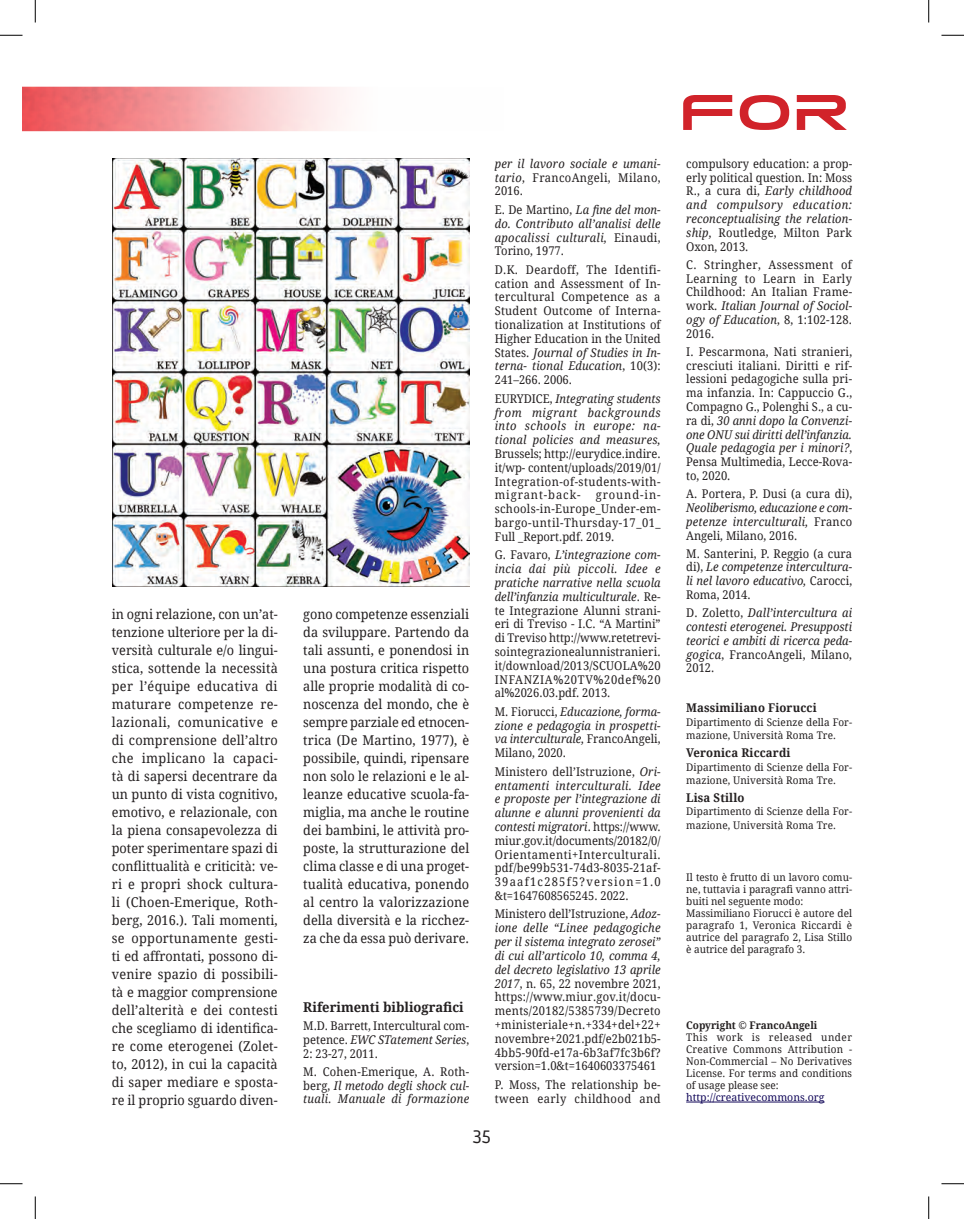
<style>
.page{position:relative;width:964px;height:1219px;background:#fff}
.page>*{position:absolute;margin:0;border:0;box-sizing:border-box;transform-origin:0 0}
.t1{font:57.6px "Tele Marines Bold Expanded";color:#d1232a}
.t2{font:18px "Ruda";color:#231f20}
.t3{font:13.5px/18px "Droid Serif";color:#231f20;text-align:justify;scale:.94 1}
.t4{font:700 13.5px "Droid Serif";color:#231f20;scale:.96 1}
.t5{font:12px/13.8px "Droid Serif";letter-spacing:.01em;color:#231f20;text-align:justify;scale:.93 1}
.t6{font:italic 12px/13.8px "Droid Serif";letter-spacing:.015em;color:#231f20;text-align:justify;scale:.93 1}
.t7{font:12px/13.8px "Droid Serif";letter-spacing:.035em;color:#231f20;scale:.93 1}
.t8{font:700 12px "Droid Serif";letter-spacing:.01em;color:#231f20;scale:.95 1}
.t9{font:10.5px/12px "Droid Serif";letter-spacing:.005em;color:#231f20;scale:.95 1}
.t10{font:10.5px "Droid Serif";color:#13095a}
.t11{font:700 10.5px "Droid Serif";color:#231f20;scale:.95 1}
.s1{font-style:italic}
.s2{font-style:normal}
</style>
<div class="page">
<img style="left:22px;top:87px;width:322px;height:44px">
<hr style="left:686px;top:1101px;width:138px;height:1px;background:#13095a">
<img style="left:112px;top:159px;width:357px;height:427px">
<svg style="left:0;top:35px;width:22px;height:1px"></svg>
<svg style="left:941px;top:35px;width:22px;height:1px"></svg>
<svg style="left:0;top:1183px;width:22px;height:1px"></svg>
<svg style="left:941px;top:1183px;width:22px;height:1px"></svg>
<svg style="left:35px;top:0;width:1px;height:22px"></svg>
<svg style="left:35px;top:1196px;width:1px;height:23px"></svg>
<svg style="left:928px;top:0;width:1px;height:22px"></svg>
<svg style="left:928px;top:1196px;width:1px;height:23px"></svg>
<p class="t3" style="left:112px;top:605px;width:178px">in ogni relazione, con un’at&shy;tenzione ulteriore per la di&shy;versità culturale e/o lingui&shy;stica, sottende la necessità per l’équipe educativa di maturare competenze re&shy;lazionali, comunicative e di comprensione dell’altro che implicano la capaci&shy;tà di sapersi decentrare da un punto di vista cognitivo, emotivo, e relazionale, con la piena consapevolezza di poter sperimentare spazi di conflittualità e criticità: ve&shy;ri e propri shock cultura&shy;li (Choen-Emerique, Roth&shy;berg, 2016.). Tali momenti, se opportunamente gesti&shy;ti ed affrontati, possono di&shy;venire spazio di possibili&shy;tà e maggior comprensione dell’alterità e dei contesti che scegliamo di identifica&shy;re come eterogenei (Zolet&shy;to, 2012), in cui la capacità di saper mediare e sposta&shy;re il proprio sguardo diven-</p>
<p class="t3" style="left:303px;top:605px;width:178px">gono competenze essenziali da sviluppare. Partendo da tali assunti, e ponendosi in una postura critica rispetto alle proprie modalità di co&shy;noscenza del mondo, che è sempre parziale ed etnocen&shy;trica (De Martino, 1977), è possibile, quindi, ripensare non solo le relazioni e le al&shy;leanze educative scuola-fa&shy;miglia, ma anche le routine dei bambini, le attività pro&shy;poste, la strutturazione del clima classe e di una proget&shy;tualità educativa, ponendo al centro la valorizzazione della diversità e la ricchez&shy;za che da essa può derivare.</p>
<p class="t4" style="left:303px;top:997px;width:169px">Riferimenti bibliografici</p>
<p class="t5" style="left:303px;top:1018px;width:180px">M.D. Barrett, Intercultural com&shy;petence. <span class="s1">EWC STatement Series</span>, 2: 23-27, 2011.</p>
<p class="t6" style="left:303px;top:1064px;width:180px"><span class="s2">M. Cohen-Emerique, A. Roth&shy;berg,</span> Il metodo degli shock cul&shy;tuali. Manuale di formazione</p>
<p class="t6" style="left:494px;top:156px;width:180px">per il lavoro sociale e umani&shy;tario<span class="s2">, FrancoAngeli, Milano, 2016.</span></p>
<p class="t6" style="left:494px;top:202px;width:180px"><span class="s2">E. De Martino,</span> La fine del mon&shy;do. Contributo all’analisi delle apocalissi culturali, <span class="s2">Einaudi, Torino, 1977.</span></p>
<p class="t5" style="left:494px;top:262px;width:180px">D.K. Deardoff, The Identifi&shy;cation and Assessment of In&shy;tercultural Competence as a Student Outcome of Interna&shy;tionalization at Institutions of Higher Education in the United States. <span class="s1">Journal of Studies in In&shy;terna- tional Education</span>, 10(3):<br>241–266. 2006.</p>
<p class="t6" style="left:494px;top:391px;width:180px"><span class="s2">EURYDICE,</span> Integrating students from migrant backgrounds into schools in europe: na&shy;tional policies and measures,</p>
<p class="t5" style="left:494px;top:446px;width:180px">Brussels; http://eurydice.indire. it/wp- content/uploads/2019/01/ Integration-of-students-with&shy;migrant-back-</p>
<p class="t5" style="left:494px;top:488px;width:180px;text-indent:101px">ground-in&shy;schools-in-Europe_Under-em&shy;bargo-until-Thursday-17_01_ Full _Report.pdf. 2019.</p>
<p class="t5" style="left:494px;top:548px;width:180px">G. Favaro, <span class="s1">L’integrazione com&shy;incia dai più piccoli. Idee e pratiche narrative nella scuola dell’infanzia multiculturale</span>. Re&shy;te Integrazione Alunni strani&shy;eri di Treviso - I.C. “A Martini” di Treviso http://www.retetrevi&shy;sointegrazionealunnistranieri. it/download/2013/SCUOLA%20<br>INFANZIA%20TV%20def%20 al%2026.03.pdf. 2013.</p>
<p class="t6" style="left:494px;top:704px;width:180px"><span class="s2">M. Fiorucci,</span> Educazione, forma&shy;zione e pedagogia in prospetti&shy;va interculturale, <span class="s2">FrancoAngeli, Milano, 2020.</span></p>
<p class="t5" style="left:494px;top:764px;width:180px">Ministero dell’Istruzione, <span class="s1">Ori&shy;entamenti interculturali. Idee e proposte per l’integrazione di alunne e alunni provenienti da contesti migratori</span>. https://www. miur.gov.it/documents/20182/0/ Orientamenti+Interculturali. pdf/be99b531-74d3-8035-21af-39aaf1c285f5?version=1.0 &amp;t=1647608565245. 2022.</p>
<p class="t5" style="left:494px;top:907px;width:180px">Ministero dell’Istruzione, <span class="s1">Adoz&shy;ione delle “Linee pedagogiche per il sistema integrato zerosei” di cui all’articolo 10, comma 4, del decreto legislativo 13 aprile 2017</span>, n. 65, 22 novembre 2021, https://www.miur.gov.it/docu&shy;ments/20182/5385739/Decreto +ministeriale+n.+334+del+22+ novembre+2021.pdf/e2b021b5- 4bb5-90fd-e17a-6b3af7fc3b6f? version=1.0&amp;t=1640603375461</p>
<p class="t7" style="left:494px;top:1077px;width:180px">P. Moss, The relationship be&shy;tween early childhood and</p>
<h2 class="t2" style="left:473px;top:1127px;width:20px">35</h2>
<h1 class="t1" style="left:679px;top:84px;width:172px">FOR</h1>
<p class="t5" style="left:686px;top:156px;width:180px">compulsory education: a prop&shy;erly political question. In: Moss R., a cura di, <span class="s1">Early childhood and compulsory education: reconceptualising the relation&shy;ship,</span> Routledge, Milton Park Oxon, 2013.</p>
<p class="t5" style="left:686px;top:257px;width:180px">C. Stringher, Assessment of Learning to Learn in Early Childhood: An Italian Frame&shy;work. <span class="s1">Italian Journal of Sociol&shy;ogy of Education</span>, 8, 1:102-128.<br>2016.</p>
<p class="t5" style="left:686px;top:344px;width:180px">I. Pescarmona, Nati stranieri, cresciuti italiani. Diritti e rif&shy;lessioni pedagogiche sulla pri&shy;ma infanzia. In: Cappuccio G., Compagno G., Polenghi S., a cu&shy;ra di, <span class="s1">30 anni dopo la Convenzi&shy;one ONU sui diritti dell’infanzia.<br>Quale pedagogia per i minori?</span>, Pensa Multimedia, Lecce-Rova&shy;to, 2020.</p>
<p class="t5" style="left:686px;top:486px;width:180px">A. Portera, P. Dusi (a cura di),</p>
<p class="t6" style="left:686px;top:500px;width:180px">Neoliberismo, educazione e com&shy;petenze interculturali, <span class="s2">Franco Angeli, Milano, 2016.</span></p>
<p class="t5" style="left:686px;top:546px;width:180px">M. Santerini, P. Reggio (a cura di), <span class="s1">Le competenze intercultura&shy;li nel lavoro educativo,</span> Carocci, Roma, 2014.</p>
<p class="t6" style="left:686px;top:605px;width:180px"><span class="s2">D. Zoletto,</span> Dall’intercultura ai contesti eterogenei. Presupposti teorici e ambiti di ricerca peda&shy;gogica<span class="s2">, FrancoAngeli, Milano, 2012.</span></p>
<p class="t8" style="left:686px;top:699px;width:139px">Massimiliano Fiorucci</p>
<p class="t9" style="left:686px;top:715px;width:176px;line-height:13.5px">Dipartimento di Scienze della For&shy;mazione, Università Roma Tre.</p>
<p class="t8" style="left:686px;top:744px;width:111px">Veronica Riccardi</p>
<p class="t9" style="left:686px;top:760px;width:176px;line-height:13.5px">Dipartimento di Scienze della For&shy;mazione, Università Roma Tre.</p>
<p class="t8" style="left:686px;top:789px;width:63px">Lisa Stillo</p>
<p class="t9" style="left:686px;top:804px;width:176px;line-height:13.5px">Dipartimento di Scienze della For&shy;mazione, Università Roma Tre.</p>
<p class="t9" style="left:686px;top:870px;width:176px">Il testo è frutto di un lavoro comu&shy;ne, tuttavia i paragrafi vanno attri&shy;buiti nel seguente modo:<br>Massimiliano Fiorucci è autore del paragrafo 1, Veronica Riccardi è autrice del paragrafo 2, Lisa Stillo è autrice del paragrafo 3.</p>
<p class="t11" style="left:686px;top:1018px;width:139px">Copyright © FrancoAngeli</p>
<p class="t9" style="left:686px;top:1031px;width:176px;text-align:justify">This work is released under Creative Commons Attribution - Non-Commercial – No Derivatives License. For terms and conditions of usage please see:</p>
<p class="t10" style="left:686px;top:1090px;width:140px">http://creativecommons.org</p>
</div>
